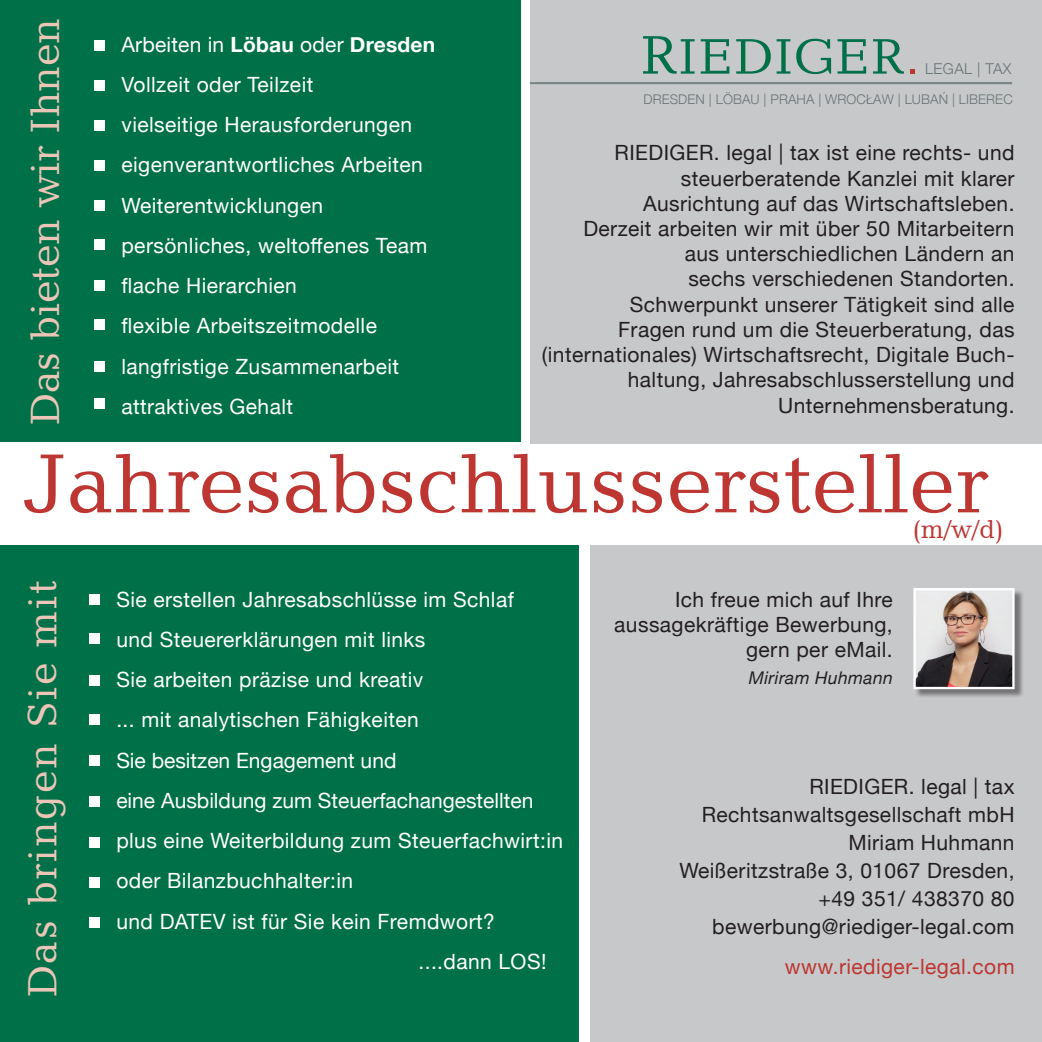
<style>
.page{position:relative;width:1042px;height:1042px;background:#fff}
.page>*{position:absolute;margin:0;border:0;box-sizing:border-box;transform-origin:0 0}
.t1{font:85.75px "Candida BT";color:#bd3632}
.t2{font:51.1px "Candida BT";color:#007049}
.t3{font:42px "Candida BT";color:#ebc6b7}
.t4{font:42px "Candida BT";letter-spacing:.04em;color:#ebc6b7}
.t5{font:26.25px "Candida BT";color:#bd3632}
.t6{font:21px/25.2px "Helvetica Neue";letter-spacing:.02em;color:#231f20;text-align:right}
.t7{font:21px/40.2px "Helvetica Neue";letter-spacing:.02em;color:#fff}
.t8{font:21px "Helvetica Neue";color:#fff}
.t9{font:21px "Helvetica Neue";letter-spacing:.02em;color:#bd3632}
.t10{font:italic 17.5px "Helvetica Neue";letter-spacing:.02em;color:#231f20}
.t11{font:300 15.05px "Helvetica Neue";letter-spacing:.025em;color:#697374}
.t12{font:300 13.3px "Helvetica Neue";letter-spacing:.01em;color:#697374}
.s1{font-weight:700}
.s2{font-size:55.65px}
</style>
<div class="page">
<div style="left:531px;top:0;width:511px;height:443px;background:#c7c8ca"></div>
<svg style="left:910px;top:70px;width:4px;height:4px"></svg>
<hr style="left:531px;top:82px;width:481px;height:2px;background:#7b8687">
<div style="left:0;top:546px;width:578px;height:496px;background:#007049"></div>
<div style="left:590px;top:546px;width:452px;height:496px;background:#c7c8ca"></div>
<div style="left:0;top:0;width:521px;height:441px;background:#007049"></div>
<div style="left:915px;top:589px;width:109px;height:109px;background:#231f20;opacity:.5"></div>
<img style="left:916px;top:591px;width:95px;height:95px">
<div style="left:913px;top:588px;width:101px;height:101px;border:2px solid #fff"></div>
<div style="left:95px;top:40px;width:10px;height:11px;background:#fff"></div>
<div style="left:95px;top:80px;width:10px;height:11px;background:#fff"></div>
<div style="left:95px;top:120px;width:10px;height:10px;background:#fff"></div>
<div style="left:95px;top:160px;width:10px;height:10px;background:#fff"></div>
<div style="left:95px;top:200px;width:10px;height:11px;background:#fff"></div>
<div style="left:95px;top:240px;width:10px;height:10px;background:#fff"></div>
<div style="left:95px;top:280px;width:10px;height:11px;background:#fff"></div>
<div style="left:95px;top:319px;width:10px;height:11px;background:#fff"></div>
<div style="left:95px;top:361px;width:10px;height:11px;background:#fff"></div>
<div style="left:95px;top:398px;width:10px;height:11px;background:#fff"></div>
<div style="left:89px;top:594px;width:11px;height:11px;background:#fff"></div>
<div style="left:89px;top:633px;width:11px;height:11px;background:#fff"></div>
<div style="left:89px;top:675px;width:11px;height:11px;background:#fff"></div>
<div style="left:89px;top:714px;width:11px;height:11px;background:#fff"></div>
<div style="left:89px;top:755px;width:11px;height:11px;background:#fff"></div>
<div style="left:89px;top:796px;width:11px;height:11px;background:#fff"></div>
<div style="left:89px;top:837px;width:11px;height:11px;background:#fff"></div>
<div style="left:89px;top:877px;width:11px;height:10px;background:#fff"></div>
<div style="left:89px;top:917px;width:11px;height:10px;background:#fff"></div>
<h3 class="t3" style="left:19px;top:426px;width:410px;rotate:-90deg">Das bieten wir Ihnen</h3>
<p class="t7" style="left:121px;top:25px;width:315px">Arbeiten in <span class="s1">Löbau</span> oder <span class="s1">Dresden<br></span>Vollzeit oder Teilzeit<br>vielseitige Herausforderungen eigenverantwortliches Arbeiten<br>Weiterentwicklungen persönliches, weltoffenes Team flache Hierarchien<br>flexible Arbeitszeitmodelle langfristige Zusammenarbeit attraktives Gehalt</p>
<h2 class="t2" style="left:640px;top:24px;width:267px"><span class="s2">R</span>IEDIGER</h2>
<p class="t11" style="left:925px;top:59px;width:88px">LEGAL | TAX</p>
<p class="t12" style="left:643px;top:91px;width:371px">DRESDEN | LÖBAU | PRAHA | WROCŁAW | LUBAŃ | LIBEREC</p>
<p class="t6" style="left:542px;top:142px;width:474px">RIEDIGER. legal | tax ist eine rechts- und steuerberatende Kanzlei mit klarer<br>Ausrichtung auf das Wirtschaftsleben.<br>Derzeit arbeiten wir mit über 50 Mitarbeitern<br>aus unterschiedlichen Ländern an<br>sechs verschiedenen Standorten.<br>Schwerpunkt unserer Tätigkeit sind alle<br>Fragen rund um die Steuerberatung, das (internationales) Wirtschaftsrecht, Digitale Buch&shy;haltung, Jahresabschlusserstellung und Unternehmensberatung.</p>
<h1 class="t1" style="left:25px;top:430px;width:965px">Jahresabschlussersteller</h1>
<h3 class="t4" style="left:16px;top:998px;width:419px;rotate:-90deg">Das bringen Sie mit</h3>
<p class="t7" style="left:116px;top:580px;width:399px">Sie erstellen Jahresabschlüsse im Schlaf</p>
<p class="t7" style="left:116px;top:620px;width:311px">und Steuererklärungen mit links</p>
<p class="t7" style="left:116px;top:661px;width:309px">Sie arbeiten präzise und kreativ</p>
<p class="t7" style="left:116px;top:701px;width:304px">... mit analytischen Fähigkeiten</p>
<p class="t8" style="left:116px;top:745px;width:282px">Sie besitzen Engagement und</p>
<p class="t8" style="left:116px;top:785px;width:418px">eine Ausbildung zum Steuerfachangestellten</p>
<p class="t7" style="left:116px;top:822px;width:448px">plus eine Weiterbildung zum Steuerfachwirt:in</p>
<p class="t7" style="left:116px;top:862px;width:238px">oder Bilanzbuchhalter:in</p>
<p class="t7" style="left:116px;top:902px;width:380px">und DATEV ist für Sie kein Fremdwort?</p>
<p class="t7" style="left:418px;top:942px;width:129px">....dann LOS!</p>
<p class="t6" style="left:614px;top:588px;width:280px">Ich freue mich auf Ihre aussagekräftige Bewerbung, gern per eMail.</p>
<p class="t10" style="left:749px;top:665px;width:145px">Miriram Huhmann</p>
<p class="t5" style="left:912px;top:512px;width:94px">(m/w/d)</p>
<p class="t6" style="left:679px;top:774px;width:337px;line-height:28px">RIEDIGER. legal | tax<br>Rechtsanwaltsgesellschaft mbH<br>Miriam Huhmann<br>Weißeritzstraße 3, 01067 Dresden, +49 351/ 438370 80 bewerbung@riediger-legal.com</p>
<p class="t9" style="left:785px;top:951px;width:231px">www.riediger-legal.com</p>
</div>
